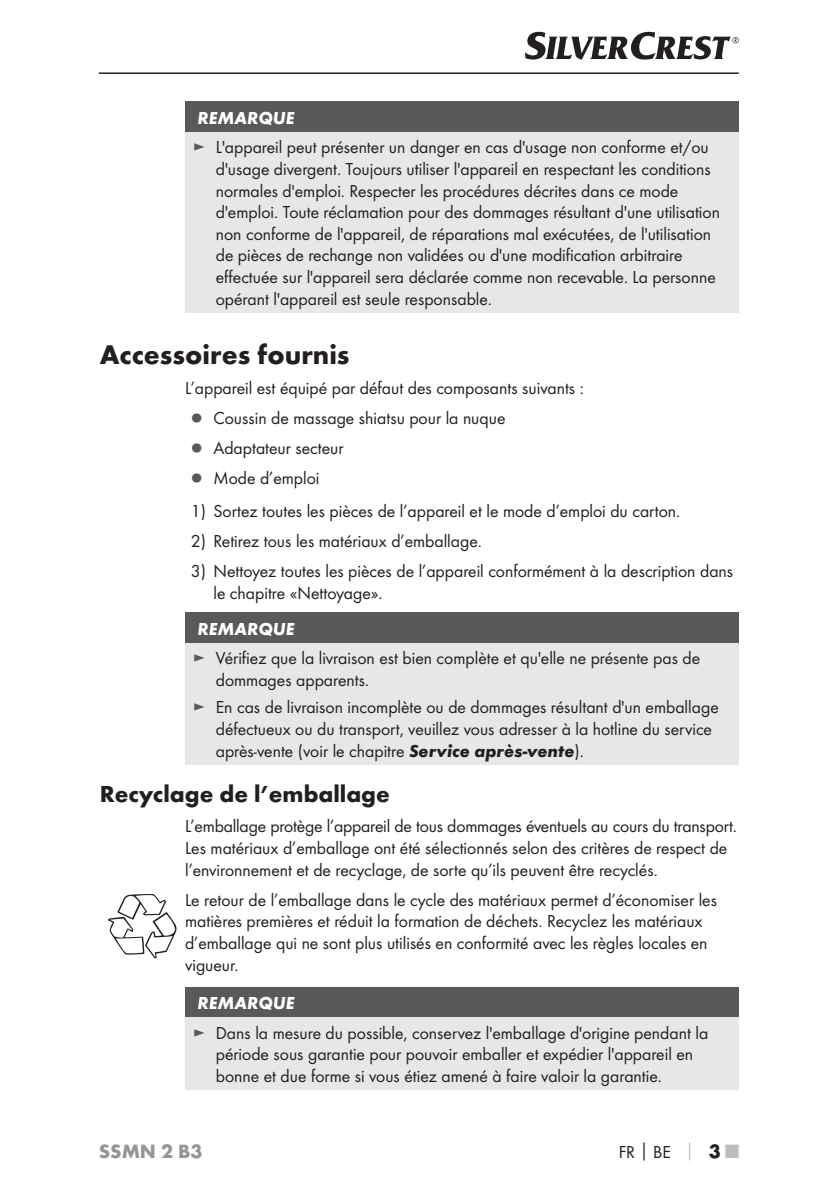
<style>
.page{position:relative;width:839px;height:1190px;background:#fff}
.page>*{position:absolute;margin:0;border:0;box-sizing:border-box;transform-origin:0 0}
.t1{font:700 28px "Futura";color:#231f20}
.t2{font:700 24px "Futura";color:#231f20}
.t3{font:700 20px "Futura";color:#939598}
.t4{font:18px/21.6px "Futura Boo";color:#231f20}
.t5{font:italic 700 18px "Futura";color:#fff}
.s1{color:#58595b}
.s2{font-family:"Futura";font-weight:700;font-style:italic}
.s3{color:#bbbdc0}
.s4{font-family:"Futura";font-weight:700;font-size:20px}
.s5{font-family:"Futura";font-weight:700;font-size:20px;color:#bbbdc0}
</style>
<div class="page">
<hr style="left:99px;top:72px;width:639px;height:2px;background:#231f20">
<svg style="left:525px;top:32px;width:213px;height:28px"></svg>
<div style="left:185px;top:102px;width:553px;height:30px;background:#58595b"></div>
<div style="left:185px;top:132px;width:553px;height:180px;background:#e6e7e8"></div>
<div style="left:185px;top:612px;width:553px;height:31px;background:#58595b"></div>
<div style="left:185px;top:643px;width:553px;height:121px;background:#e6e7e8"></div>
<div style="left:185px;top:987px;width:553px;height:30px;background:#58595b"></div>
<div style="left:185px;top:1017px;width:553px;height:73px;background:#e6e7e8"></div>
<svg style="left:107px;top:894px;width:69px;height:64px"></svg>
<p class="t5" style="left:197px;top:112px;width:98px">REMARQUE</p>
<p class="t4" style="left:216px;top:137px;width:505px;text-indent:-23px"><span class="s1">►</span> L'appareil peut présenter un danger en cas d'usage non conforme et/ou d'usage divergent. Toujours utiliser l'appareil en respectant les conditions normales d'emploi. Respecter les procédures décrites dans ce mode d'emploi. Toute réclamation pour des dommages résultant d'une utilisation non conforme de l'appareil, de réparations mal exécutées, de l'utilisation de pièces de rechange non validées ou d'une modification arbitraire effectuée sur l'appareil sera déclarée comme non recevable. La personne opérant l'appareil est seule responsable.</p>
<h1 class="t1" style="left:100px;top:343px;width:251px">Accessoires fournis</h1>
<p class="t4" style="left:191px;top:374px;width:394px;line-height:30px;text-indent:-6px">L’appareil est équipé par défaut des composants suivants : <span class="s1">▯</span> Coussin de massage shiatsu pour la nuque<br><span class="s1">▯</span> Adaptateur secteur<br><span class="s1">▯</span> Mode d’emploi</p>
<p class="t4" style="left:191px;top:501px;width:490px">1) Sortez toutes les pièces de l’appareil et le mode d’emploi du carton.</p>
<p class="t4" style="left:191px;top:531px;width:292px">2) Retirez tous les matériaux d’emballage.</p>
<p class="t4" style="left:213px;top:561px;width:521px;text-indent:-23px">3) Nettoyez toutes les pièces de l’appareil conformément à la description dans le chapitre «Nettoyage».</p>
<p class="t5" style="left:197px;top:623px;width:98px">REMARQUE</p>
<p class="t4" style="left:216px;top:648px;width:485px;text-indent:-23px"><span class="s1">►</span> Vérifiez que la livraison est bien complète et qu'elle ne présente pas de dommages apparents.</p>
<p class="t4" style="left:216px;top:697px;width:504px;text-indent:-23px"><span class="s1">►</span> En cas de livraison incomplète ou de dommages résultant d'un emballage défectueux ou du transport, veuillez vous adresser à la hotline du service après-vente (voir le chapitre <span class="s2">Service après-vente</span>).</p>
<h2 class="t2" style="left:100px;top:785px;width:291px">Recyclage de l’emballage</h2>
<p class="t4" style="left:185px;top:816px;width:553px">L’emballage protège l’appareil de tous dommages éventuels au cours du transport.<br>Les matériaux d’emballage ont été sélectionnés selon des critères de respect de l’environnement et de recyclage, de sorte qu’ils peuvent être recyclés.</p>
<p class="t4" style="left:185px;top:890px;width:533px">Le retour de l’emballage dans le cycle des matériaux permet d’économiser les matières premières et réduit la formation de déchets. Recyclez les matériaux d’emballage qui ne sont plus utilisés en conformité avec les règles locales en vigueur.</p>
<p class="t5" style="left:197px;top:997px;width:98px">REMARQUE</p>
<p class="t4" style="left:216px;top:1023px;width:493px;text-indent:-23px"><span class="s1">►</span> Dans la mesure du possible, conservez l'emballage d'origine pendant la période sous garantie pour pouvoir emballer et expédier l'appareil en bonne et due forme si vous étiez amené à faire valoir la garantie.</p>
<p class="t3" style="left:99px;top:1143px;width:105px">SSMN 2 B3</p>
<p class="t4" style="left:618px;top:1141px;width:121px">FR│BE <span class="s3">│</span> <span class="s4">3</span> <span class="s5">■</span></p>
</div>
